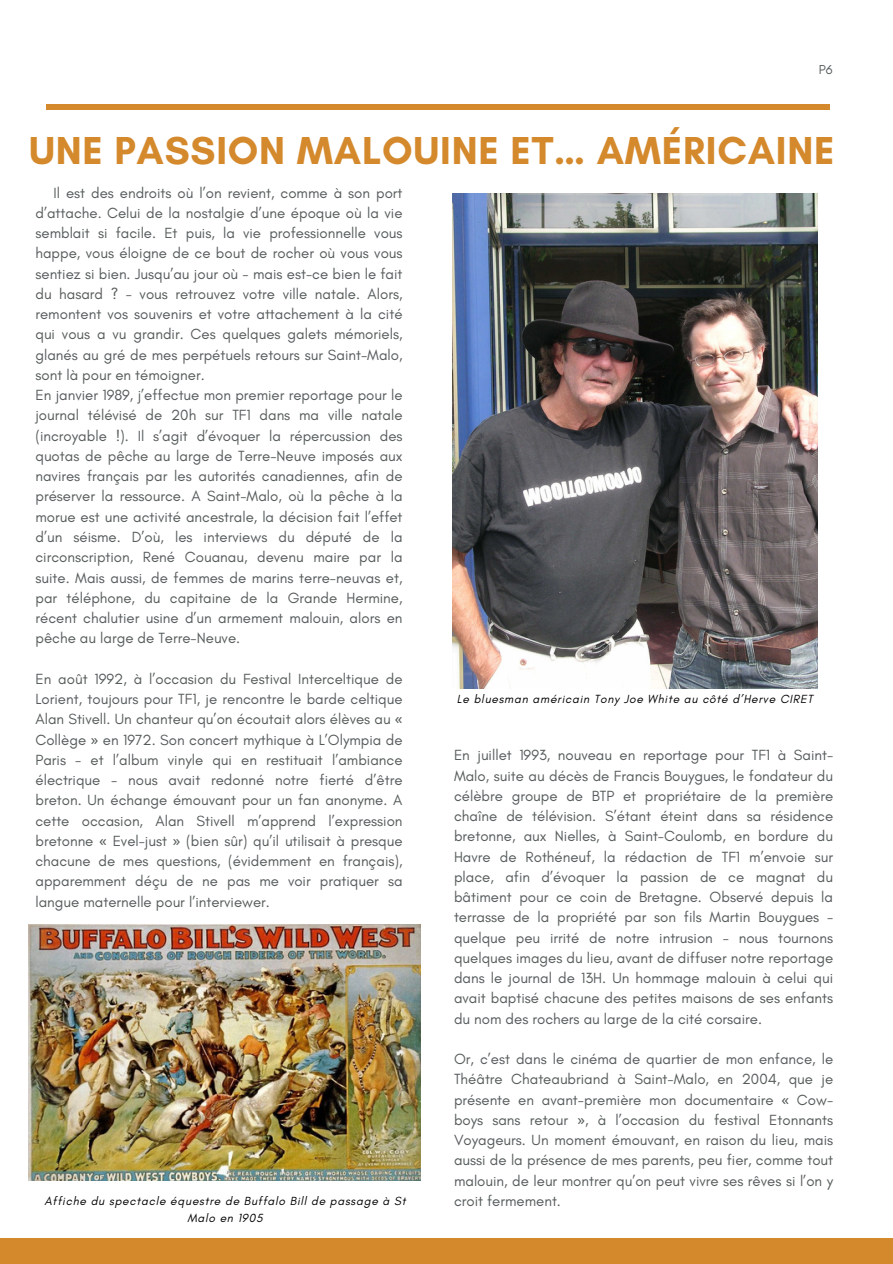
<style>
.page{position:relative;width:893px;height:1264px;background:#fff}
.page>*{position:absolute;margin:0;border:0;box-sizing:border-box;transform-origin:0 0}
.t1{font:700 39.75px "Glacial Indifference";letter-spacing:.02em;color:#d4892c}
.t2{font:15px/20.2px "Glacial Indifference";color:#565b5b;text-align:justify}
.t3{font:13.2px "Glacial Indifference";color:#565b5b}
.t4{font:italic 12px/17px "Glacial Indifference";letter-spacing:.06em;color:#000;text-align:center}
.s1{font-family:"Noto Sans"}
</style>
<div class="page">
<img style="left:452px;top:193px;width:365px;height:495px">
<img style="left:29px;top:924px;width:391px;height:256px">
<div style="left:0;top:1238px;width:892px;height:25px;background:#d4892c"></div>
<div style="left:46px;top:104px;width:783px;height:6px;background:#d4892c"></div>
<p class="t3" style="left:818px;top:61px;width:15px">P6</p>
<p class="t1" style="left:29px;top:126px;width:806px">UNE PASSION MALOUINE ET… AMÉRICAINE</p>
<p class="t2" style="left:35px;top:182px;width:368px;text-indent:18px">Il est des endroits où l’on revient, comme à son port d’attache. Celui de la nostalgie d’une époque où la vie semblait si facile. Et puis, la vie professionnelle vous happe, vous éloigne de ce bout de rocher où vous vous sentiez si bien. Jusqu’au jour où - mais est-ce bien le fait du hasard ? - vous retrouvez votre ville natale. Alors, remontent vos souvenirs et votre attachement à la cité qui vous a vu grandir. Ces quelques galets mémoriels, glanés au gré de mes perpétuels retours sur Saint-Malo, sont là pour en témoigner.</p>
<p class="t2" style="left:35px;top:385px;width:368px">En janvier 1989, j’effectue mon premier reportage pour le journal télévisé de 20h sur TF1 dans ma ville natale (incroyable !). Il s’agit d’évoquer la répercussion des quotas de pêche au large de Terre-Neuve imposés aux navires français par les autorités canadiennes, afin de préserver la ressource. A Saint-Malo, où la pêche à la morue est une activité ancestrale, la décision fait l’effet d’un séisme. D’où, les interviews du député de la circonscription, René Couanau, devenu maire par la suite. Mais aussi, de femmes de marins terre-neuvas et, par téléphone, du capitaine de la Grande Hermine, récent chalutier usine d’un armement malouin, alors en pêche au large de Terre-Neuve.</p>
<p class="t2" style="left:35px;top:668px;width:368px">En août 1992, à l’occasion du Festival Interceltique de Lorient, toujours pour TF1, je rencontre le barde celtique Alan Stivell. Un chanteur qu’on écoutait alors élèves au <span class="s1">« </span>Collège <span class="s1">»</span> en 1972. Son concert mythique à L’Olympia de Paris - et l’album vinyle qui en restituait l’ambiance électrique - nous avait redonné notre fierté d’être breton. Un échange émouvant pour un fan anonyme. A cette occasion, Alan Stivell m’apprend l’expression bretonne <span class="s1">«</span> Evel-just <span class="s1">»</span> (bien sûr) qu’il utilisait à presque chacune de mes questions, (évidemment en français), apparemment déçu de ne pas me voir pratiquer sa langue maternelle pour l’interviewer.</p>
<p class="t4" style="left:44px;top:1192px;width:362px">Affiche du spectacle équestre de Buffalo Bill de passage à St<br>Malo en 1905</p>
<p class="t4" style="left:457px;top:690px;width:357px">Le bluesman américain Tony Joe White au côté d’Herve CIRET</p>
<p class="t2" style="left:454px;top:744px;width:380px">En juillet 1993, nouveau en reportage pour TF1 à Saint-Malo, suite au décès de Francis Bouygues, le fondateur du célèbre groupe de BTP et propriétaire de la première chaîne de télévision. S’étant éteint dans sa résidence bretonne, aux Nielles, à Saint-Coulomb, en bordure du Havre de Rothéneuf, la rédaction de TF1 m’envoie sur place, afin d’évoquer la passion de ce magnat du bâtiment pour ce coin de Bretagne. Observé depuis la terrasse de la propriété par son fils Martin Bouygues - quelque peu irrité de notre intrusion - nous tournons quelques images du lieu, avant de diffuser notre reportage dans le journal de 13H. Un hommage malouin à celui qui avait baptisé chacune des petites maisons de ses enfants du nom des rochers au large de la cité corsaire.</p>
<p class="t2" style="left:454px;top:1048px;width:380px">Or, c’est dans le cinéma de quartier de mon enfance, le Théâtre Chateaubriand à Saint-Malo, en 2004, que je présente en avant-première mon documentaire <span class="s1">«</span> Cow&shy;boys sans retour <span class="s1">»</span>, à l’occasion du festival Etonnants Voyageurs. Un moment émouvant, en raison du lieu, mais aussi de la présence de mes parents, peu fier, comme tout malouin, de leur montrer qu’on peut vivre ses rêves si l’on y croit fermement.</p>
</div>
